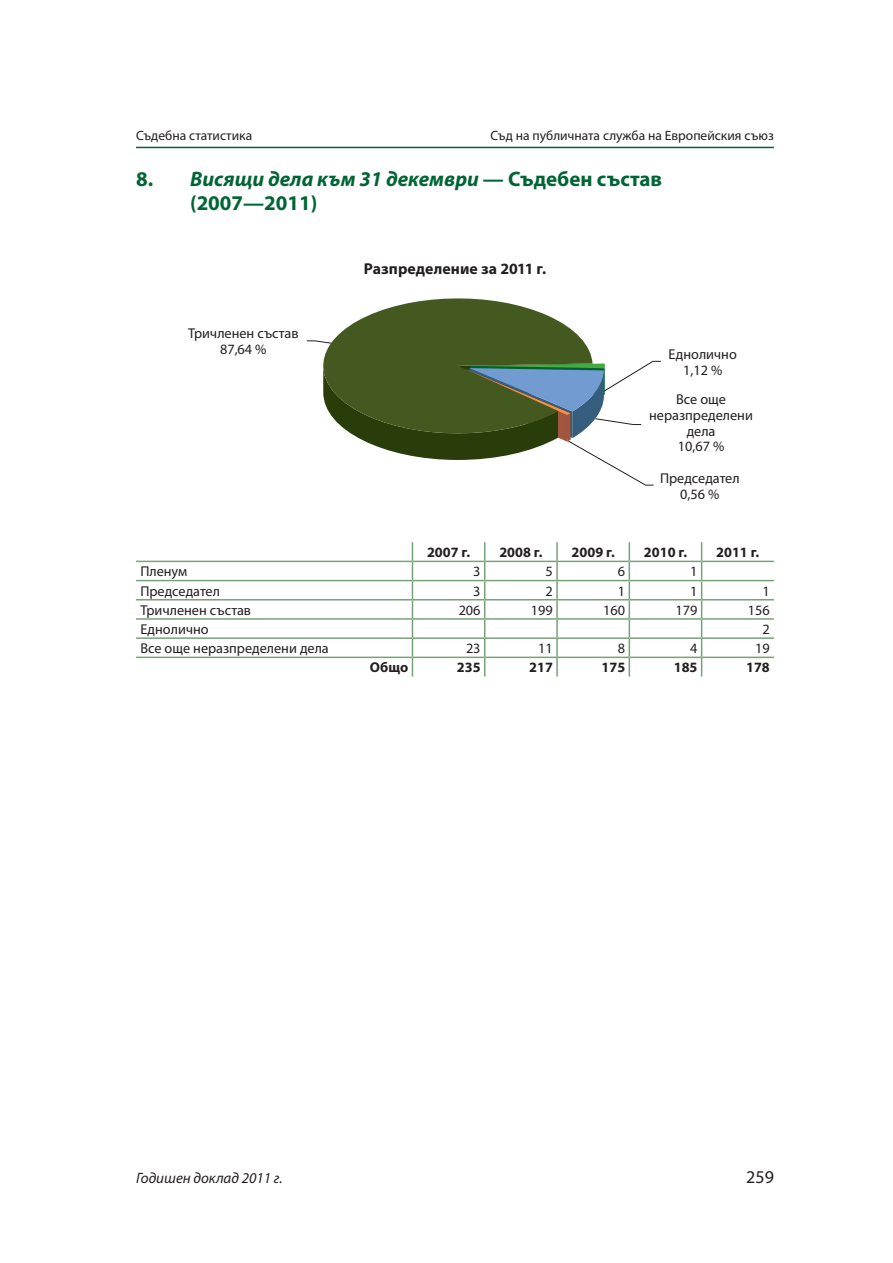
<style>
.page{position:relative;width:893px;height:1263px;background:#fff}
.page>*{position:absolute;margin:0;border:0;box-sizing:border-box;transform-origin:0 0}
.t1{font:700 21px/24px "Myriad Pro";color:#006535}
.t2{font:18px "Myriad Pro";color:#231f20}
.t3{font:700 15.75px "Myriad Pro";letter-spacing:.005em;color:#231f20}
.t4{font:italic 15px "Myriad Pro";color:#231f20}
.t5{font:14.25px/15.8px "Myriad Pro";color:#231f20;text-align:center}
.t6{font:700 14.25px "Myriad Pro";color:#231f20}
.t7{font:13.5px "Myriad Pro";color:#231f20}
.s1{font-style:italic}
</style>
<div class="page">
<hr style="left:136px;top:147px;width:638px;height:1px;background:#006535">
<svg style="left:306px;top:298px;width:355px;height:187px"></svg>
<hr style="left:136px;top:561px;width:276px;height:1px;background:#77a279">
<hr style="left:412px;top:561px;width:73px;height:1px;background:#77a279">
<hr style="left:485px;top:561px;width:72px;height:1px;background:#77a279">
<hr style="left:557px;top:561px;width:72px;height:1px;background:#77a279">
<hr style="left:629px;top:561px;width:73px;height:1px;background:#77a279">
<hr style="left:702px;top:561px;width:72px;height:1px;background:#77a279">
<hr style="left:136px;top:580px;width:276px;height:1px;background:#77a279">
<hr style="left:412px;top:580px;width:73px;height:1px;background:#77a279">
<hr style="left:485px;top:580px;width:72px;height:1px;background:#77a279">
<hr style="left:557px;top:580px;width:72px;height:1px;background:#77a279">
<hr style="left:629px;top:580px;width:73px;height:1px;background:#77a279">
<hr style="left:702px;top:580px;width:72px;height:1px;background:#77a279">
<hr style="left:136px;top:599px;width:276px;height:1px;background:#77a279">
<hr style="left:412px;top:599px;width:73px;height:1px;background:#77a279">
<hr style="left:485px;top:599px;width:72px;height:1px;background:#77a279">
<hr style="left:557px;top:599px;width:72px;height:1px;background:#77a279">
<hr style="left:629px;top:599px;width:73px;height:1px;background:#77a279">
<hr style="left:702px;top:599px;width:72px;height:1px;background:#77a279">
<hr style="left:136px;top:618px;width:276px;height:2px;background:#77a279">
<hr style="left:412px;top:618px;width:73px;height:2px;background:#77a279">
<hr style="left:485px;top:618px;width:72px;height:2px;background:#77a279">
<hr style="left:557px;top:618px;width:72px;height:2px;background:#77a279">
<hr style="left:629px;top:618px;width:73px;height:2px;background:#77a279">
<hr style="left:702px;top:618px;width:72px;height:2px;background:#77a279">
<hr style="left:136px;top:637px;width:276px;height:2px;background:#77a279">
<hr style="left:412px;top:637px;width:73px;height:2px;background:#77a279">
<hr style="left:485px;top:637px;width:72px;height:2px;background:#77a279">
<hr style="left:557px;top:637px;width:72px;height:2px;background:#77a279">
<hr style="left:629px;top:637px;width:73px;height:2px;background:#77a279">
<hr style="left:702px;top:637px;width:72px;height:2px;background:#77a279">
<hr style="left:136px;top:657px;width:276px;height:1px;background:#77a279">
<hr style="left:412px;top:657px;width:73px;height:1px;background:#77a279">
<svg style="left:412px;top:542px;width:1px;height:134px"></svg>
<hr style="left:485px;top:657px;width:72px;height:1px;background:#77a279">
<svg style="left:484px;top:542px;width:1px;height:134px"></svg>
<hr style="left:557px;top:657px;width:72px;height:1px;background:#77a279">
<svg style="left:556px;top:542px;width:2px;height:134px"></svg>
<hr style="left:629px;top:657px;width:73px;height:1px;background:#77a279">
<svg style="left:629px;top:542px;width:1px;height:134px"></svg>
<hr style="left:702px;top:657px;width:72px;height:1px;background:#77a279">
<svg style="left:701px;top:542px;width:1px;height:134px"></svg>
<p class="t7" style="left:136px;top:128px;width:118px">Съдебна статистика</p>
<p class="t7" style="left:490px;top:128px;width:285px">Съд на публичната служба на Европейския съюз</p>
<h1 class="t1" style="left:190px;top:167px;width:474px;text-indent:-54px">8. <span class="s1">Висящи дела към 31 декември</span> — Съдебен състав (2007—2011)</h1>
<p class="t5" style="left:188px;top:325px;width:112px">Тричленен състав<br>87,64 %</p>
<p class="t3" style="left:364px;top:260px;width:184px">Разпределение за 2011 г.</p>
<p class="t5" style="left:669px;top:347px;width:70px">Еднолично<br>1,12 %</p>
<p class="t5" style="left:649px;top:392px;width:105px">Все още неразпределени дела<br>10,67 %</p>
<p class="t5" style="left:660px;top:471px;width:81px">Председател<br>0,56 %</p>
<p class="t6" style="left:427px;top:544px;width:45px">2007 г.</p>
<p class="t6" style="left:499px;top:544px;width:45px">2008 г.</p>
<p class="t6" style="left:572px;top:544px;width:45px">2009 г.</p>
<p class="t6" style="left:644px;top:544px;width:45px">2010 г.</p>
<p class="t6" style="left:716px;top:544px;width:45px">2011 г.</p>
<p class="t5" style="left:140px;top:564px;width:49px">Пленум</p>
<p class="t5" style="left:473px;top:564px;width:9px">3</p>
<p class="t5" style="left:545px;top:564px;width:9px">5</p>
<p class="t5" style="left:618px;top:564px;width:9px">6</p>
<p class="t5" style="left:690px;top:564px;width:9px">1</p>
<p class="t5" style="left:140px;top:583px;width:81px">Председател</p>
<p class="t5" style="left:473px;top:583px;width:9px">3</p>
<p class="t5" style="left:546px;top:583px;width:9px">2</p>
<p class="t5" style="left:618px;top:583px;width:9px">1</p>
<p class="t5" style="left:690px;top:583px;width:9px">1</p>
<p class="t5" style="left:762px;top:583px;width:9px">1</p>
<p class="t5" style="left:140px;top:602px;width:112px">Тричленен състав</p>
<p class="t5" style="left:459px;top:602px;width:23px">206</p>
<p class="t5" style="left:531px;top:602px;width:23px">199</p>
<p class="t5" style="left:603px;top:602px;width:23px">160</p>
<p class="t5" style="left:676px;top:602px;width:23px">179</p>
<p class="t5" style="left:748px;top:602px;width:23px">156</p>
<p class="t5" style="left:140px;top:621px;width:70px">Еднолично</p>
<p class="t5" style="left:762px;top:621px;width:9px">2</p>
<p class="t5" style="left:140px;top:641px;width:190px">Все още неразпределени дела</p>
<p class="t5" style="left:466px;top:641px;width:16px">23</p>
<p class="t5" style="left:538px;top:641px;width:16px">11</p>
<p class="t5" style="left:618px;top:641px;width:9px">8</p>
<p class="t5" style="left:690px;top:641px;width:9px">4</p>
<p class="t5" style="left:755px;top:641px;width:16px">19</p>
<p class="t6" style="left:370px;top:659px;width:40px">Общо</p>
<p class="t6" style="left:457px;top:659px;width:25px">235</p>
<p class="t6" style="left:529px;top:659px;width:25px">217</p>
<p class="t6" style="left:601px;top:659px;width:25px">175</p>
<p class="t6" style="left:674px;top:659px;width:25px">185</p>
<p class="t6" style="left:746px;top:659px;width:25px">178</p>
<p class="t4" style="left:136px;top:1170px;width:148px">Годишен доклад 2011 г.</p>
<p class="t2" style="left:746px;top:1167px;width:29px">259</p>
</div>
